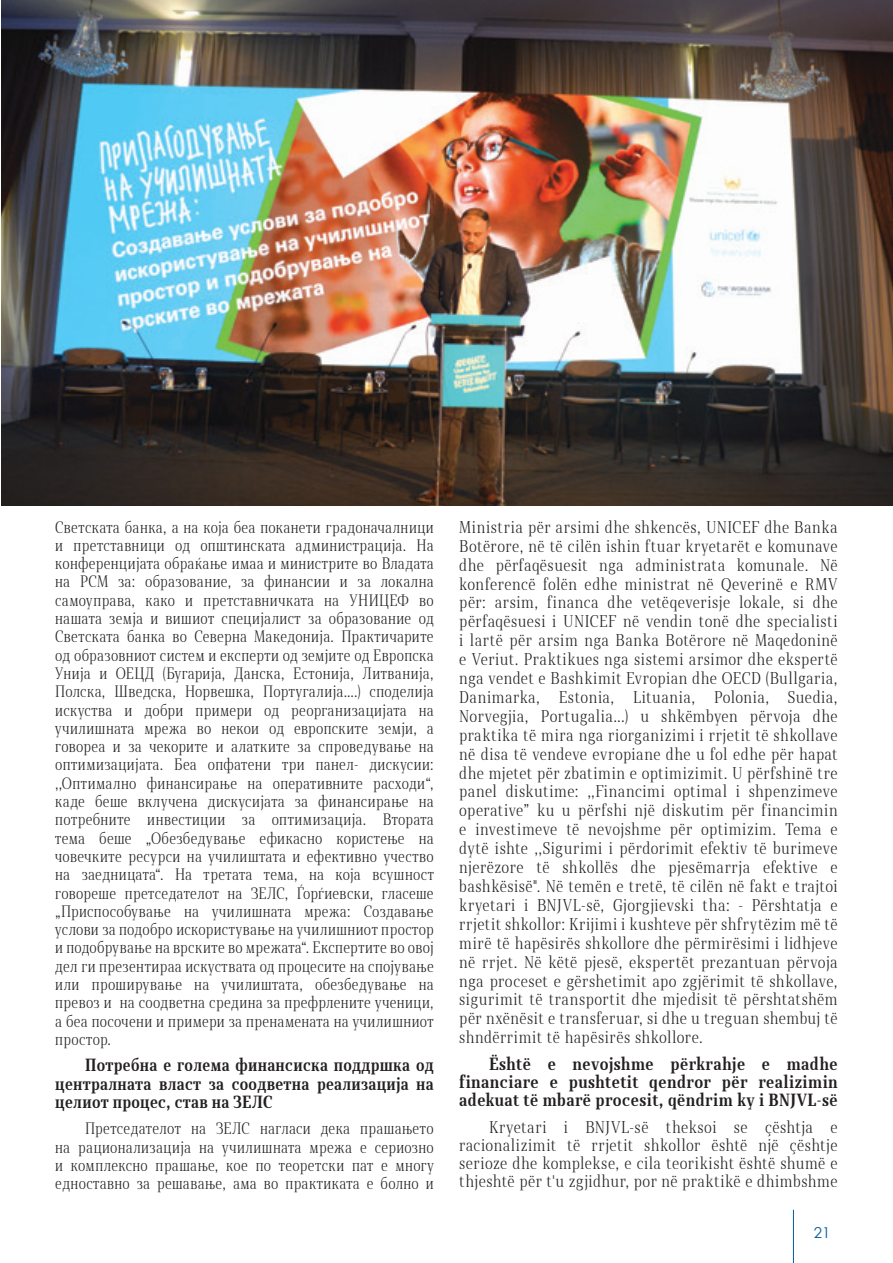
<style>
.page{position:relative;width:893px;height:1263px;background:#fff}
.page>*{position:absolute;margin:0;border:0;box-sizing:border-box;transform-origin:0 0}
.podnaslov{font:700 16.5px/18px "Skola Serif Cn";letter-spacing:.02em;color:#231f20;text-align:justify;scale:1.04 1}
.podnaslov-2{font:700 16.5px/18px "Skola Serif Cn";letter-spacing:.02em;color:#231f20;text-align:justify}
.tekst_2_ok{font:300 15.9px/18.9px "Skola Serif Cn";letter-spacing:.025em;color:#231f20;text-align:justify;scale:1.04 1}
.tekst_2_ok-2{font:300 15.45px/18.3px "Skola Serif Cn";letter-spacing:.025em;color:#231f20;text-align:justify}
.t1{font:15px "Century Gothic";color:#005d9c}
</style>
<div class="page">
<hr style="left:793px;top:1210px;width:1px;height:53px;background:#005d9c">
<img style="left:1px;top:0;width:892px;height:505px">
<p class="tekst_2_ok-2" style="left:55px;top:518px;width:380px">Светската банка, а на која беа поканети градоначалници и претставници од општинската администрација. На конференцијата обраќање имаа и министрите во Владата на РСМ за: образование, за финансии и за локална самоуправа, како и претставничката на УНИЦЕФ во нашата земја и вишиот специјалист за образование од Светската банка во Северна Македонија. Практичарите од образовниот систем и експерти од земјите од Европска Унија и ОЕЦД (Бугарија, Данска, Естонија, Литванија, Полска, Шведска, Норвешка, Португалија....) споделија искуства и добри примери од реорганизацијата на училишната мрежа во некои од европските земји, а говореа и за чекорите и алатките за спроведување на оптимизацијата. Беа опфатени три панел- дискусии: ,,Оптимално финансирање на оперативните расходи“, каде беше вклучена дискусијата за финансирање на потребните инвестиции за оптимизација. Втората тема беше „Обезбедување ефикасно користење на човечките ресурси на училиштата и ефективно учество на заедницата“. На третата тема, на која всушност говореше претседателот на ЗЕЛС, Ѓорѓиевски, гласеше „Приспособување на училишната мрежа: Создавање услови за подобро искористување на училишниот простор и подобрување на врските во мрежата“. Експертите во овој дел ги презентираа искуствата од процесите на спојување или проширување на училиштата, обезбедување на превоз и на соодветна средина за префрлените ученици, а беа посочени и примери за пренамената на училишниот простор.</p>
<p class="podnaslov-2" style="left:55px;top:1056px;width:380px;text-indent:30px">Потребна е голема финансиска поддршка од централната власт за соодветна реализација на целиот процес, став на ЗЕЛС</p>
<p class="tekst_2_ok-2" style="left:55px;top:1119px;width:380px;text-indent:30px">Претседателот на ЗЕЛС нагласи дека прашањето на рационализација на училишната мрежа е сериозно и комплексно прашање, кое по теоретски пат е многу едноставно за решавање, ама во практиката е болно и</p>
<p class="tekst_2_ok" style="left:459px;top:517px;width:365px">Ministria për arsimi dhe shkencës, UNICEF dhe Banka Botërore, në të cilën ishin ftuar kryetarët e komunave dhe përfaqësuesit nga administrata komunale. Në konferencë folën edhe ministrat në Qeverinë e RMV për: arsim, financa dhe vetëqeverisje lokale, si dhe përfaqësuesi i UNICEF në vendin tonë dhe specialisti i lartë për arsim nga Banka Botërore në Maqedoninë e Veriut. Praktikues nga sistemi arsimor dhe ekspertë nga vendet e Bashkimit Evropian dhe OECD (Bullgaria, Danimarka, Estonia, Lituania, Polonia, Suedia, Norvegjia, Portugalia...) u shkëmbyen përvoja dhe praktika të mira nga riorganizimi i rrjetit të shkollave në disa të vendeve evropiane dhe u fol edhe për hapat dhe mjetet për zbatimin e optimizimit. U përfshinë tre panel diskutime: ,,Financimi optimal i shpenzimeve operative” ku u përfshi një diskutim për financimin e investimeve të nevojshme për optimizim. Tema e dytë ishte ,,Sigurimi i përdorimit efektiv të burimeve njerëzore të shkollës dhe pjesëmarrja efektive e bashkësisë". Në temën e tretë, të cilën në fakt e trajtoi kryetari i BNJVL-së, Gjorgjievski tha: - Përshtatja e rrjetit shkollor: Krijimi i kushteve për shfrytëzim më të mirë të hapësirës shkollore dhe përmirësimi i lidhjeve në rrjet. Në këtë pjesë, ekspertët prezantuan përvoja nga proceset e gërshetimit apo zgjërimit të shkollave, sigurimit të transportit dhe mjedisit të përshtatshëm për nxënësit e transferuar, si dhe u treguan shembuj të shndërrimit të hapësirës shkollore.</p>
<p class="podnaslov" style="left:459px;top:1054px;width:365px;text-indent:30px">Është e nevojshme përkrahje e madhe financiare e pushtetit qendror për realizimin adekuat të mbarë procesit, qëndrim ky i BNJVL-së</p>
<p class="tekst_2_ok" style="left:459px;top:1117px;width:365px;line-height:18.3px;text-indent:30px">Kryetari i BNJVL-së theksoi se çështja e racionalizimit të rrjetit shkollor është një çështje serioze dhe komplekse, e cila teorikisht është shumë e thjeshtë për t'u zgjidhur, por në praktikë e dhimbshme</p>
<p class="t1" style="left:814px;top:1222px;width:18px">21</p>
</div>
